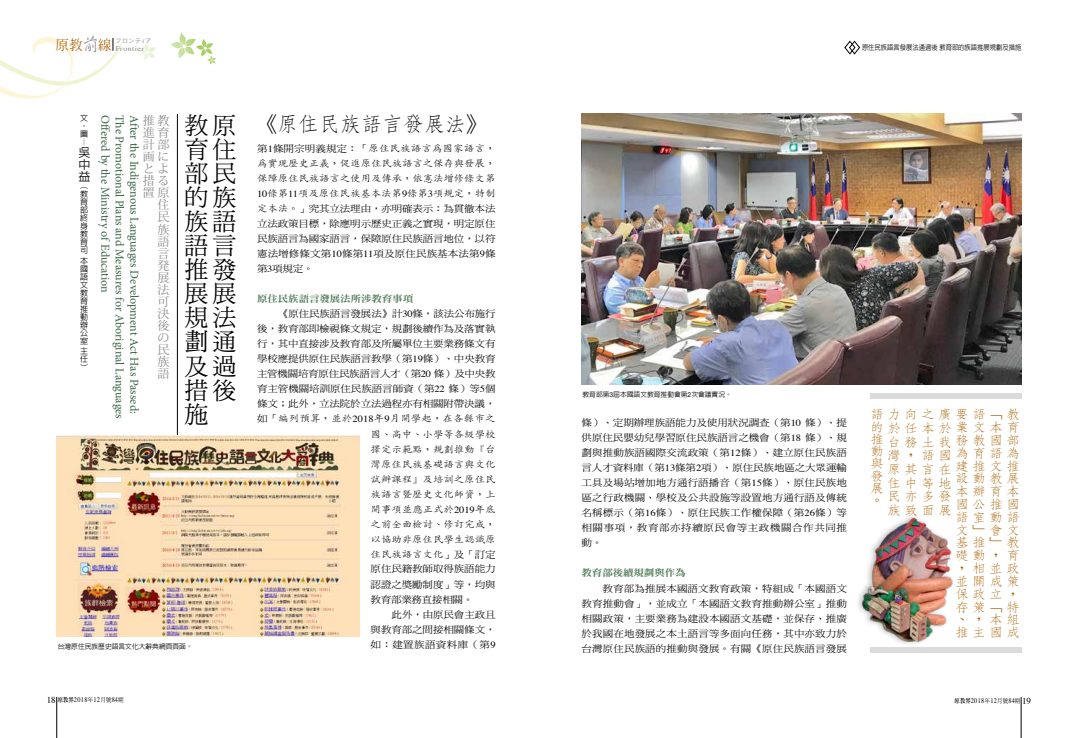
<style>
.page{position:relative;width:1078px;height:738px;background:#fff}
.page>*{position:absolute;margin:0;border:0;box-sizing:border-box;transform-origin:0 0}
.t1{font:24px/24px "DF Ming Std W5";color:#000;text-align:justify}
.t2{font:300 21px "AR Fang Song B5 HK";color:#000}
.t3{font:300 12.6px/12.8px "AR Fang Song B5 HK";color:#a76000;scale:1.11 1}
.t4{font:12px "Minion Pro";letter-spacing:-.005em;color:#396545}
.t5{font:12px/12px "Koz Min Pro";color:#898989;text-align:right}
.t6{font:500 12px/12px "AR Hei B5";color:#000;text-align:justify}
.t7{font:9.4px/15px "DF Ming Std W5";letter-spacing:-.005em;color:#000;text-align:justify;scale:1.11 1}
.t8{font:300 9.4px/15px "AR Kai B5";letter-spacing:-.01em;color:#000;text-align:justify;scale:1.11 1}
.t9{font:9.4px "DF Ming Std W9";letter-spacing:-.01em;color:#4e7a58;scale:1.11 1}
.t10{font:500 8px/8px "AR Hei B5";color:#000;text-align:justify}
.t11{font:7.2px "Times";letter-spacing:.05em;color:#898989;scale:1.11 1}
.t12{font:7px "Times";letter-spacing:.05em;color:#000;scale:.9 1}
.t13{font:500 7px "AR Hei B5";color:#000;scale:.9 1}
.t14{font:500 6.8px "AR Hei B5";color:#000}
.t15{font:6px "Heisei Kaku Go Std W3";color:#898989}
.s1{font-family:"AR Xing Shu B5";font-weight:500;font-size:18.5px}
.s2{font-family:"DF Ming Std W5";font-weight:400}
.s3{font-family:"Times";font-weight:400}
.s4{font-family:"AR Kai B5";font-weight:300}
.s5{font-family:"Times"}
.s6{font-family:"Helvetica Neue";font-weight:400}
.s7{font-size:9px}
.s8{font-family:"AR Ming B5";font-weight:800;font-size:6px}
.s9{font-family:"DF Ming Std W5";font-size:6px}
</style>
<div class="page">
<svg style="left:170px;top:33px;width:46px;height:32px"></svg>
<svg style="left:139px;top:43px;width:16px;height:18px"></svg>
<hr style="left:57px;top:696px;width:1px;height:41px;background:#000">
<hr style="left:1020px;top:696px;width:1px;height:41px;background:#000">
<svg style="left:0;top:37px;width:122px;height:62px"></svg>
<svg style="left:844px;top:40px;width:16px;height:15px"></svg>
<hr style="left:177px;top:114px;width:1px;height:363px;background:#000">
<img style="left:57px;top:435px;width:302px;height:201px">
<img style="left:581px;top:113px;width:439px;height:271px">
<div style="left:869px;top:392px;width:151px;height:6px;background:#dbdbdb"></div>
<div style="left:869px;top:646px;width:151px;height:6px;background:#dbdbdb"></div>
<img style="left:861px;top:516px;width:92px;height:128px">
<p class="t11" style="left:56px;top:42px;width:81px"><sup>原教</sup><span class="s1">前</span><sup>線</sup> Frontier</p>
<p class="t15" style="left:115px;top:36px;width:38px">フロンテ<sub>ｲ</sub>ア</p>
<p class="t5" style="left:143px;top:114px;width:28px">推教進育計部画にとよ措る置原住<br>民族語言発展法<br>可<br>決後<br>の</p>
<h1 class="t1" style="left:184px;top:113px;width:53px">教原育住部民的族族語語言推發展展規法劃通及過措後施</h1>
<p class="t10" style="left:80px;top:114px;width:9px">文</p>
<p class="t4" style="left:113px;top:115px;width:179px;rotate:90deg">Offered by the Ministry of Education</p>
<p class="t4" style="left:128px;top:115px;width:305px;rotate:90deg">The Promotional Plans and Measures for Aboriginal Languages</p>
<p class="t4" style="left:142px;top:115px;width:300px;rotate:90deg">After the Indigenous Languages Development Act Has Passed:</p>
<p class="t10" style="left:88px;top:122px;width:9px;rotate:90deg">‧</p>
<p class="t10" style="left:80px;top:130px;width:9px">圖︱</p>
<p class="t6" style="left:78px;top:146px;width:13px">吳中益</p>
<p class="t10" style="left:80px;top:182px;width:9px">︵教育部終身教育司</p>
<p class="t10" style="left:80px;top:256px;width:9px">本國語文教育推動辦公室</p>
<p class="t10" style="left:80px;top:346px;width:9px">主任︶</p>
<p class="t5" style="left:157px;top:342px;width:13px;text-align:justify">民族語</p>
<p class="t14" style="left:58px;top:642px;width:136px">台灣原住民族歷史語言文化大辭典網頁頁面。</p>
<h2 class="t2" style="left:256px;top:113px;width:232px">《原住民族語言發展法》</h2>
<p class="t8" style="left:257px;top:141px;width:216px"><span class="s2">第</span><span class="s3">1</span><span class="s2">條開宗明義規定：「</span>原住民族語言為國家語言，為實現歷史正義，促進原住民族語言之保存與發展，保障原住民族語言之使用及傳承，依憲法增修條文第<span class="s3">10</span>條第<span class="s3">11</span>項及原住民族基本法第<span class="s3">9</span>條第<span class="s3">3</span>項規定，特制</p>
<p class="t7" style="left:257px;top:201px;width:216px"><span class="s4">定本法。</span>」究其立法理由，亦明確表示：為貫徹本法立法政策目標，除應明示歷史正義之實現，明定原住民族語言為國家語言，保障原住民族語言地位，以符憲法增修條文第<span class="s5">10</span>條第<span class="s5">11</span>項及原住民族基本法第<span class="s5">9</span>條第<span class="s5">3</span>項規定。</p>
<p class="t9" style="left:257px;top:293px;width:142px">原住民族語言發展法所涉教育事項</p>
<p class="t7" style="left:257px;top:306px;width:216px;text-indent:21px">《原住民族語言發展法》計<span class="s5">30</span>條，該法公布施行後，教育部即檢視條文規定，規劃後續作為及落實執行，其中直接涉及教育部及所屬單位主要業務條文有學校應提供原住民族語言教學（第<span class="s5">19</span>條）、中央教育主管機關培育原住民族語言人才（第<span class="s5">20</span> 條）及中央教育主管機關培訓原住民族語言師資（第<span class="s5">22</span> 條）等<span class="s5">5</span>個條文；此外，立法院於立法過程亦有相關附帶決議，</p>
<p class="t8" style="left:370px;top:411px;width:114px;text-indent:-113px"><span class="s2">如「</span>編列預算，並於<span class="s3">2018</span>年<span class="s3">9</span>月開學起，在各縣市之國、高中、小學等各級學校擇定示範點，規劃推動『台灣原住民族基礎語言與文化試辦課程』及培訓之原住民族語言暨歷史文化師資，上開事項並應正式於<span class="s3">2019</span>年底之前全面檢討、修訂完成，以協助非原住民學生認識原住民族語言文化<span class="s2">」及「訂定</span></p>
<p class="t7" style="left:370px;top:561px;width:114px">原住民籍教師取得族語能力認證之獎勵制度」等，均與教育部業務直接相關。</p>
<p class="t7" style="left:370px;top:606px;width:114px;text-indent:21px">此外，由原民會主政且與教育部之間接相關條文，如：建置族語資料庫（第<span class="s5">9</span></p>
<p class="t13" style="left:861px;top:44px;width:178px">原住民族語言發展法通過後教育部的族語推展規劃及措施</p>
<p class="t14" style="left:582px;top:390px;width:151px">教育部第<span class="s6">3</span>屆本國語文教育推動會第<span class="s6">2</span>次會議實況。</p>
<p class="t7" style="left:581px;top:415px;width:240px">條）、定期辦理族語能力及使用狀況調查（第<span class="s5">10</span> 條）、提供原住民嬰幼兒學習原住民族語言之機會（第<span class="s5">18</span> 條）、規劃與推動族語國際交流政策（第<span class="s5">12</span>條）、建立原住民族語言人才資料庫（第<span class="s5">13</span>條第<span class="s5">2</span>項）、原住民族地區之大眾運輸工具及場站增加地方通行語播音（第<span class="s5">15</span>條）、原住民族地區之行政機關、學校及公共設施等設置地方通行語及傳統名稱標示（第<span class="s5">16</span>條）、原住民族工作權保障（第<span class="s5">26</span>條）等相關事項，教育部亦持續原民會等主政機關合作共同推動。</p>
<p class="t9" style="left:581px;top:567px;width:95px">教育部後續規劃與作為</p>
<p class="t7" style="left:581px;top:580px;width:240px;text-indent:21px">教育部為推展本國語文教育政策，特組成「本國語文教育推動會」，並成立「本國語文教育推動辦公室」推動相關政策，主要業務為建設本國語文基礎，並保存、推廣於我國在地發展之本土語言等多面向任務，其中亦致力於台灣原住民族語的推動與發展。有關《原住民族語言發展</p>
<h3 class="t3" style="left:920px;top:407px;width:90px">之廣要語「教</h3>
<h3 class="t3" style="left:920px;top:441px;width:28px;line-height:27.4px">語國等地</h3>
<h3 class="t3" style="left:870px;top:402px;width:27px;line-height:24.6px">語力推</h3>
<h3 class="t3" style="left:870px;top:445px;width:13px;line-height:12.3px;text-align:justify">動與發展。</h3>
<h3 class="t3" style="left:903px;top:400px;width:43px;line-height:27.4px">向<br>務土我</h3>
<h3 class="t3" style="left:887px;top:420px;width:120px;line-height:13.8px;text-indent:-17px">的於任本於業文本育台<br>灣，<br>原其言在<br>住中<br>民亦多發<br>族致面展</h3>
<h3 class="t3" style="left:954px;top:433px;width:59px">務教國部為育語為建推文推設動教展本辦育本國公推國語室動語文」會文基推」教礎動，<br>，<br>並關成策保政立，存策「特、<br>推主國成</h3>
<h3 class="t3" style="left:1005px;top:548px;width:13px">育</h3>
<h3 class="t3" style="left:971px;top:561px;width:44px">相並政</h3>
<h3 class="t3" style="left:971px;top:612px;width:9px">，</h3>
<h3 class="t3" style="left:988px;top:612px;width:28px">本組</h3>
<p class="t12" style="left:47px;top:693px;width:87px"><span class="s7">18</span> <span class="s8">原教界</span>2018<span class="s9">年</span>12<span class="s9">月號</span>84<span class="s9">期</span></p>
<p class="t12" style="left:954px;top:693px;width:86px"><span class="s8">原教界</span>2018<span class="s9">年</span>12<span class="s9">月號</span>84<span class="s9">期</span> <span class="s7">19</span></p>
</div>
